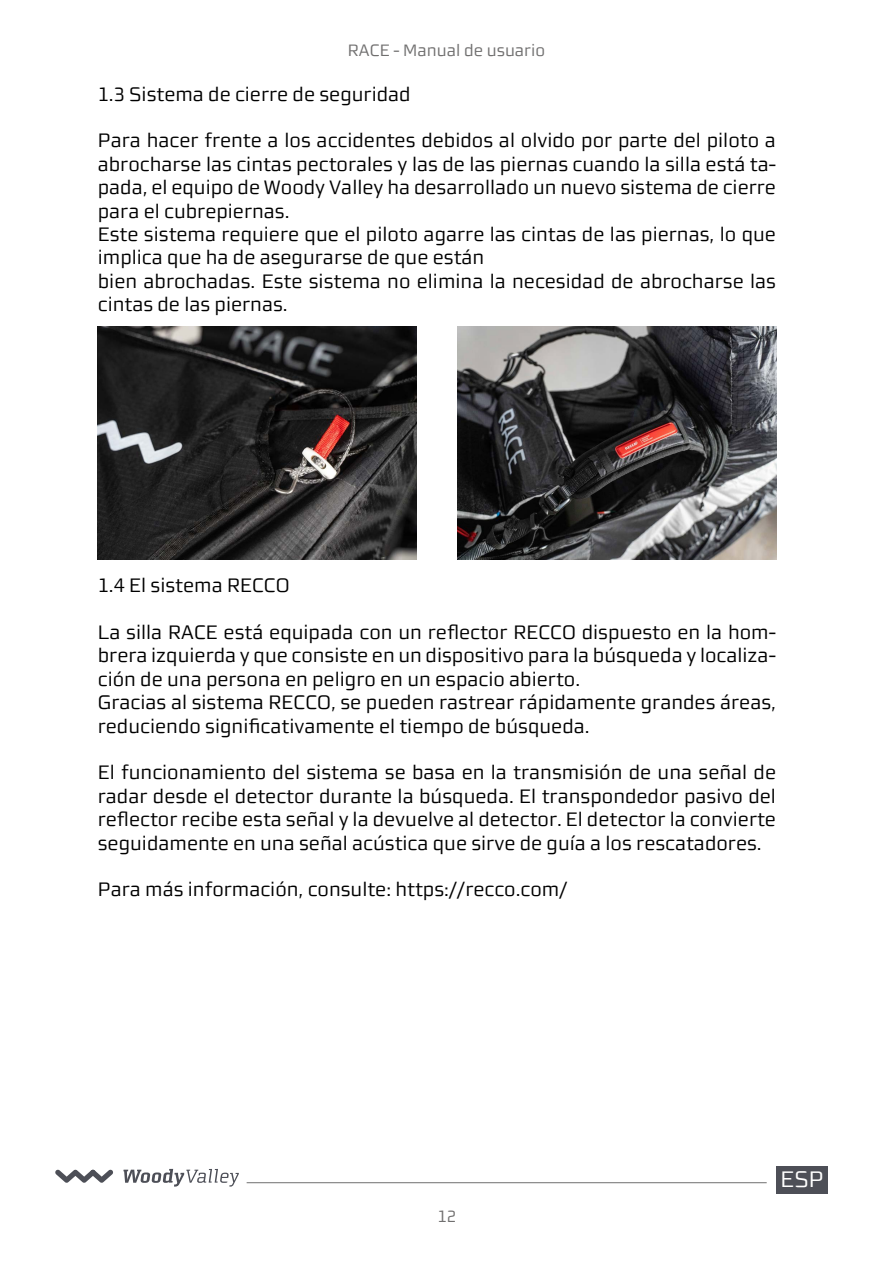
<style>
.page{position:relative;width:893px;height:1263px;background:#fff}
.page>*{position:absolute;margin:0;border:0;box-sizing:border-box;transform-origin:0 0}
.t1{font:22.5px "Morgan Sans Lining";color:#fff}
.t2{font:19.5px/23.4px "Morgan Sans Lining";color:#000}
.t3{font:16.5px "Morgan Sans Lining";color:#706f6f}
</style>
<div class="page">
<hr style="left:247px;top:1182px;width:520px;height:1px;background:#706f6f">
<svg style="left:123px;top:1169px;width:116px;height:17px"></svg>
<svg style="left:55px;top:1169px;width:58px;height:14px"></svg>
<div style="left:776px;top:1166px;width:51px;height:28px;background:#4d4f57"></div>
<img style="left:457px;top:326px;width:319px;height:234px">
<img style="left:98px;top:326px;width:319px;height:234px">
<p class="t3" style="left:348px;top:41px;width:199px">RACE - Manual de usuario</p>
<p class="t2" style="left:98px;top:82px;width:314px">1.3 Sistema de cierre de seguridad</p>
<p class="t2" style="left:98px;top:129px;width:680px">Para hacer frente a los accidentes debidos al olvido por parte del piloto a abrocharse las cintas pectorales y las de las piernas cuando la silla está ta&shy;pada, el equipo de Woody Valley ha desarrollado un nuevo sistema de cierre para el cubrepiernas.<br>Este sistema requiere que el piloto agarre las cintas de las piernas, lo que implica que ha de asegurarse de que están<br>bien abrochadas. Este sistema no elimina la necesidad de abrocharse las cintas de las piernas.</p>
<p class="t2" style="left:98px;top:573px;width:193px">1.4 El sistema RECCO</p>
<p class="t2" style="left:98px;top:620px;width:680px">La silla RACE está equipada con un reflector RECCO dispuesto en la hom&shy;brera izquierda y que consiste en un dispositivo para la búsqueda y localiza&shy;ción de una persona en peligro en un espacio abierto.<br>Gracias al sistema RECCO, se pueden rastrear rápidamente grandes áreas, reduciendo significativamente el tiempo de búsqueda.</p>
<p class="t2" style="left:98px;top:761px;width:680px;text-align:justify">El funcionamiento del sistema se basa en la transmisión de una señal de radar desde el detector durante la búsqueda. El transpondedor pasivo del reflector recibe esta señal y la devuelve al detector. El detector la convierte seguidamente en una señal acústica que sirve de guía a los rescatadores.</p>
<p class="t2" style="left:98px;top:878px;width:471px">Para más información, consulte: https://recco.com/</p>
<p class="t3" style="left:437px;top:1207px;width:20px">12</p>
<p class="t1" style="left:780px;top:1166px;width:45px">ESP</p>
</div>
